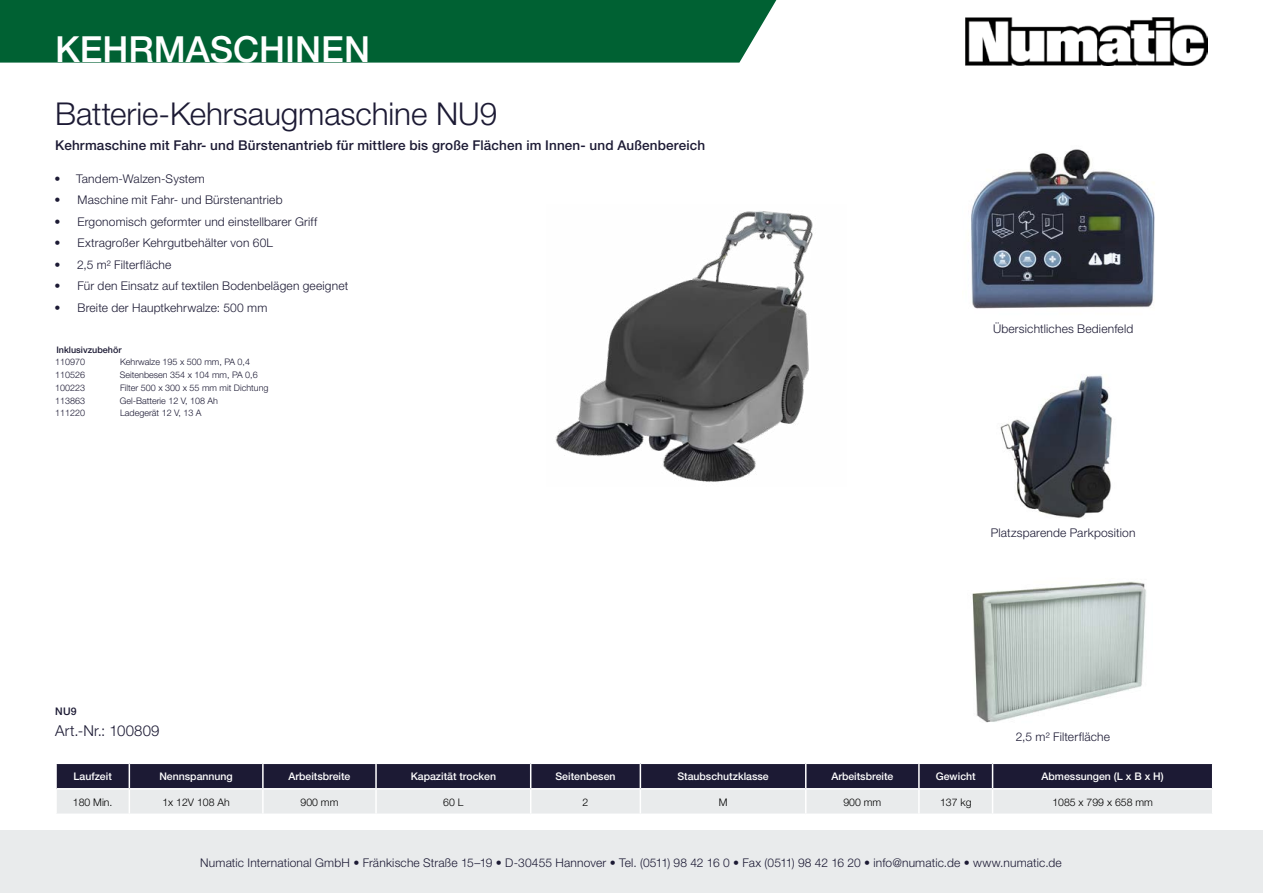
<style>
.page{position:relative;width:1263px;height:893px;background:#fff}
.page>*{position:absolute;margin:0;border:0;box-sizing:border-box;transform-origin:0 0}
.t1{font:500 36px "Helvetica Neue";color:#fff}
.t2{font:300 31.5px "Helvetica Neue";letter-spacing:-.005em;color:#1c1a34}
.t3{font:300 15px "Helvetica Neue";letter-spacing:.01em;color:#1c1a34}
.t4{font:500 13.5px "Helvetica Neue";letter-spacing:.01em;color:#1c1a34}
.t5{font:300 12px "Helvetica Neue";letter-spacing:.015em;color:#1c1a34}
.t6{font:500 10.5px "Helvetica Neue";color:#fff}
.t7{font:300 10.5px "Helvetica Neue";color:#000}
.t8{font:500 10.5px "Helvetica Neue";color:#1c1a34}
.t9{font:300 9px "Helvetica Neue";color:#1c1a34}
.t10{font:500 9px "Helvetica Neue";color:#1c1a34}
</style>
<div class="page">
<div style="left:0;top:831px;width:1263px;height:62px;background:#e9ebec"></div>
<img style="left:965px;top:18px;width:243px;height:47px">
<div style="left:0;top:0;width:776px;height:63px;background:#006133"></div>
<svg style="left:56px;top:763px;width:1157px;height:51px;background:#8b8b97"></svg>
<img style="left:1000px;top:375px;width:112px;height:143px">
<img style="left:972px;top:581px;width:175px;height:142px">
<img style="left:971px;top:149px;width:184px;height:160px">
<img style="left:555px;top:211px;width:258px;height:271px">
<h1 class="t1" style="left:55px;top:28px;width:316px">KEHRMASCHINEN</h1>
<h2 class="t2" style="left:55px;top:94px;width:443px">Batterie-Kehrsaugmaschine NU9</h2>
<p class="t4" style="left:55px;top:138px;width:651px">Kehrmaschine mit Fahr- und Bürstenantrieb für mittlere bis große Flächen im Innen- und Außenbereich</p>
<p class="t5" style="left:55px;top:171px;width:152px">• Tandem-Walzen-System</p>
<p class="t5" style="left:55px;top:193px;width:230px">• Maschine mit Fahr- und Bürstenantrieb</p>
<p class="t5" style="left:55px;top:214px;width:264px">• Ergonomisch geformter und einstellbarer Griff</p>
<p class="t5" style="left:55px;top:236px;width:220px">• Extragroßer Kehrgutbehälter von 60L</p>
<p class="t5" style="left:55px;top:257px;width:118px">• 2,5 m² Filterfläche</p>
<p class="t5" style="left:55px;top:279px;width:295px">• Für den Einsatz auf textilen Bodenbelägen geeignet</p>
<p class="t5" style="left:55px;top:300px;width:214px">• Breite der Hauptkehrwalze: 500 mm</p>
<p class="t10" style="left:56px;top:345px;width:67px">Inklusivzubehör</p>
<p class="t9" style="left:55px;top:357px;width:32px">110970</p>
<p class="t9" style="left:120px;top:357px;width:132px">Kehrwalze 195 x 500 mm, PA 0,4</p>
<p class="t9" style="left:55px;top:369px;width:32px">110526</p>
<p class="t9" style="left:120px;top:369px;width:139px">Seitenbesen 354 x 104 mm, PA 0,6</p>
<p class="t9" style="left:55px;top:382px;width:32px">100223</p>
<p class="t9" style="left:120px;top:382px;width:150px">Filter 500 x 300 x 55 mm mit Dichtung</p>
<p class="t9" style="left:55px;top:395px;width:32px">113863</p>
<p class="t9" style="left:120px;top:395px;width:100px">Gel-Batterie 12 V, 108 Ah</p>
<p class="t9" style="left:55px;top:408px;width:32px">111220</p>
<p class="t9" style="left:120px;top:408px;width:83px">Ladegerät 12 V, 13 A</p>
<p class="t8" style="left:55px;top:705px;width:23px">NU9</p>
<p class="t3" style="left:55px;top:722px;width:106px">Art.-Nr.: 100809</p>
<p class="t5" style="left:993px;top:321px;width:142px">Übersichtliches Bedienfeld</p>
<p class="t5" style="left:991px;top:525px;width:146px">Platzsparende Parkposition</p>
<p class="t5" style="left:1016px;top:730px;width:96px">2,5 m² Filterfläche</p>
<p class="t6" style="left:74px;top:770px;width:40px">Laufzeit</p>
<p class="t6" style="left:159px;top:770px;width:75px">Nennspannung</p>
<p class="t6" style="left:288px;top:770px;width:64px">Arbeitsbreite</p>
<p class="t6" style="left:411px;top:770px;width:87px">Kapazität trocken</p>
<p class="t6" style="left:555px;top:770px;width:62px">Seitenbesen</p>
<p class="t6" style="left:677px;top:770px;width:93px">Staubschutzklasse</p>
<p class="t6" style="left:831px;top:770px;width:64px">Arbeitsbreite</p>
<p class="t6" style="left:936px;top:770px;width:41px">Gewicht</p>
<p class="t6" style="left:1041px;top:770px;width:124px">Abmessungen (L x B x H)</p>
<p class="t7" style="left:73px;top:795px;width:41px">180 Min.</p>
<p class="t7" style="left:162px;top:795px;width:69px">1x 12V 108 Ah</p>
<p class="t7" style="left:300px;top:795px;width:39px">900 mm</p>
<p class="t7" style="left:443px;top:795px;width:22px">60 L</p>
<p class="t7" style="left:583px;top:795px;width:7px">2</p>
<p class="t7" style="left:719px;top:795px;width:10px">M</p>
<p class="t7" style="left:843px;top:795px;width:39px">900 mm</p>
<p class="t7" style="left:940px;top:795px;width:33px">137 kg</p>
<p class="t7" style="left:1052px;top:795px;width:102px">1085 x 799 x 658 mm</p>
<p class="t5" style="left:200px;top:855px;width:863px">Numatic International GmbH • Fränkische Straße 15–19 • D-30455 Hannover • Tel. (0511) 98 42 16 0 • Fax (0511) 98 42 16 20 • info@numatic.de • www.numatic.de</p>
</div>
